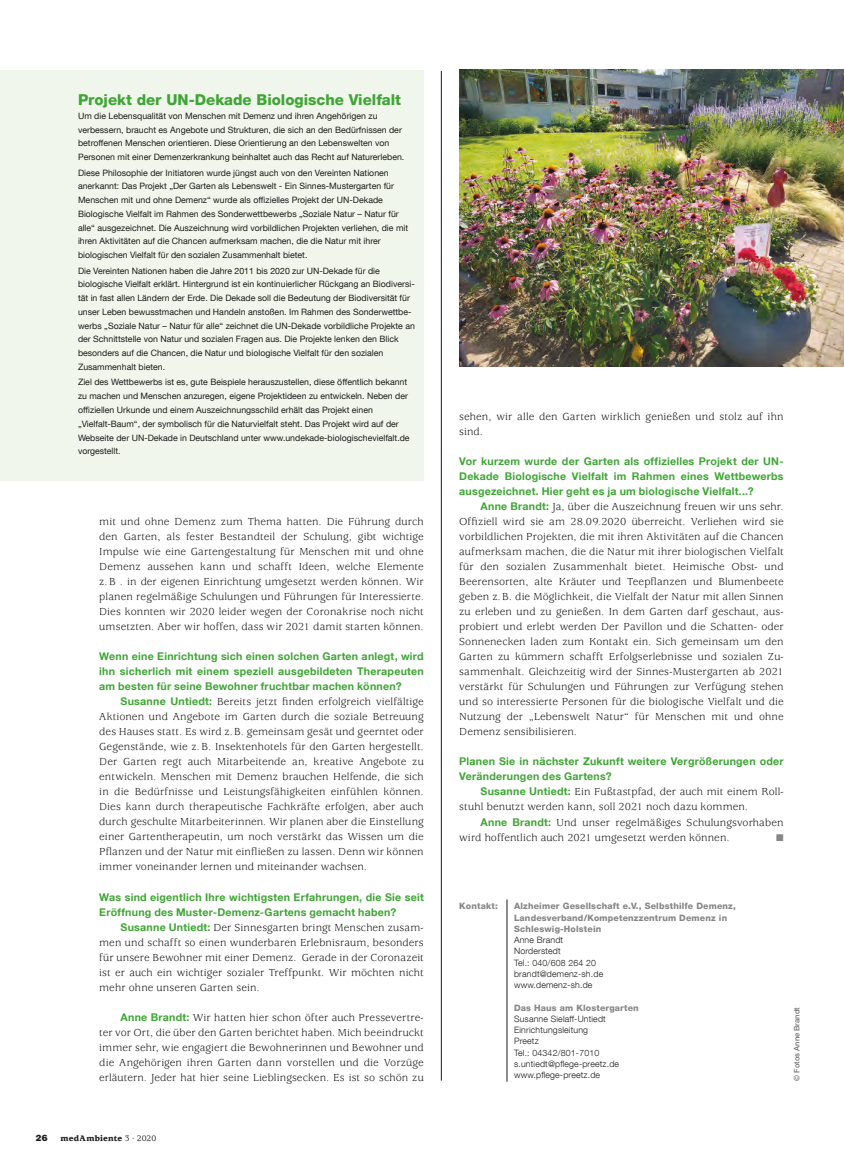
<style>
.page{position:relative;width:844px;height:1170px;background:#fff}
.page>*{position:absolute;margin:0;border:0;box-sizing:border-box;transform-origin:0 0}
.t1{font:800 15px "Helvetica Neue LT Com";color:#3fa535}
.t2{font:11.25px/15px "Usherwood Std";letter-spacing:.01em;color:#1d1d1b;text-align:justify}
.t3{font:700 10.62px/15px "Helvetica Neue LT Com";letter-spacing:.02em;color:#3fa535;text-align:justify}
.t4{font:8.75px/13.8px "Helvetica Neue LT Com";color:#1d1d1b}
.t5{font:300 8.75px/11.2px "Helvetica Neue LT Com";letter-spacing:.02em;color:#1d1d1b}
.t6{font:800 8.75px/11.2px "Helvetica Neue LT Com";letter-spacing:.02em;color:#878787}
.t7{font:900 8.75px "Usherwood Std";letter-spacing:.02em;color:#1d1d1b}
.t8{font:900 8.75px "Helvetica LT Std";color:#1d1d1b}
.t9{font:500 7.5px "Helvetica Neue LT Com";color:#70706f}
.s1{font-family:"Helvetica Neue LT Com";font-weight:700;font-size:10.62px;color:#3fa535}
.s2{font-weight:500}
</style>
<div class="page">
<hr style="left:506px;top:899px;width:1px;height:182px;background:#1d1d1b">
<div style="left:0;top:70px;width:423px;height:410px;background:#f1f6ed"></div>
<img style="left:459px;top:70px;width:384px;height:296px">
<hr style="left:441px;top:71px;width:1px;height:1009px;background:#1d1d1b">
<h1 class="t1" style="left:78px;top:91px;width:324px">Projekt der UN-Dekade Biologische Vielfalt</h1>
<p class="t4" style="left:78px;top:109px;width:328px">Um die Lebensqualität von Menschen mit Demenz und ihren Angehörigen zu verbessern, braucht es Angebote und Strukturen, die sich an den Bedürfnissen der betroffenen Menschen orientieren. Diese Orientierung an den Lebenswelten von Personen mit einer Demenzerkrankung beinhaltet auch das Recht auf Naturerleben.</p>
<p class="t4" style="left:78px;top:165px;width:331px">Diese Philosophie der Initiatoren wurde jüngst auch von den Vereinten Nationen anerkannt: Das Projekt „Der Garten als Lebenswelt - Ein Sinnes-Mustergarten für Menschen mit und ohne Demenz“ wurde als offizielles Projekt der UN-Dekade Biologische Vielfalt im Rahmen des Sonderwettbewerbs „Soziale Natur – Natur für alle“ ausgezeichnet. Die Auszeichnung wird vorbildlichen Projekten verliehen, die mit ihren Aktivitäten auf die Chancen aufmerksam machen, die die Natur mit ihrer biologischen Vielfalt für den sozialen Zusammenhalt bietet.</p>
<p class="t4" style="left:78px;top:263px;width:338px">Die Vereinten Nationen haben die Jahre 2011 bis 2020 zur UN-Dekade für die biologische Vielfalt erklärt. Hintergrund ist ein kontinuierlicher Rückgang an Biodiversi&shy;tät in fast allen Ländern der Erde. Die Dekade soll die Bedeutung der Biodiversität für unser Leben bewusstmachen und Handeln anstoßen. Im Rahmen des Sonderwettbe&shy;werbs „Soziale Natur – Natur für alle“ zeichnet die UN-Dekade vorbildliche Projekte an der Schnittstelle von Natur und sozialen Fragen aus. Die Projekte lenken den Blick besonders auf die Chancen, die Natur und biologische Vielfalt für den sozialen Zusammenhalt bieten.</p>
<p class="t4" style="left:78px;top:375px;width:333px">Ziel des Wettbewerbs ist es, gute Beispiele herauszustellen, diese öffentlich bekannt zu machen und Menschen anzuregen, eigene Projektideen zu entwickeln. Neben der offiziellen Urkunde und einem Auszeichnungsschild erhält das Projekt einen „Vielfalt-Baum“, der symbolisch für die Naturvielfalt steht. Das Projekt wird auf der Webseite der UN-Dekade in Deutschland unter www.undekade-biologischevielfalt.de vorgestellt.</p>
<p class="t2" style="left:99px;top:514px;width:326px">mit und ohne Demenz zum Thema hatten. Die Führung durch den Garten, als fester Bestandteil der Schulung, gibt wichtige Impulse wie eine Gartengestaltung für Menschen mit und ohne Demenz aussehen kann und schafft Ideen, welche Elemente z.B . in der eigenen Einrichtung umgesetzt werden können. Wir planen regelmäßige Schulungen und Führungen für Interessierte.<br>Dies konnten wir 2020 leider wegen der Coronakrise noch nicht umsetzten. Aber wir hoffen, dass wir 2021 damit starten können.</p>
<p class="t3" style="left:99px;top:648px;width:326px">Wenn eine Einrichtung sich einen solchen Garten anlegt, wird ihn sicherlich mit einem speziell ausgebildeten Therapeuten am besten für seine Bewohner fruchtbar machen können?</p>
<p class="t2" style="left:99px;top:694px;width:326px;text-indent:21px"><span class="s1">Susanne Untiedt:</span> Bereits jetzt finden erfolgreich vielfältige Aktionen und Angebote im Garten durch die soziale Betreuung des Hauses statt. Es wird z.B. gemeinsam gesät und geerntet oder Gegenstände, wie z.B. Insektenhotels für den Garten hergestellt.<br>Der Garten regt auch Mitarbeitende an, kreative Angebote zu entwickeln. Menschen mit Demenz brauchen Helfende, die sich in die Bedürfnisse und Leistungsfähigkeiten einfühlen können.<br>Dies kann durch therapeutische Fachkräfte erfolgen, aber auch durch geschulte Mitarbeiterinnen. Wir planen aber die Einstellung einer Gartentherapeutin, um noch verstärkt das Wissen um die Pflanzen und der Natur mit einfließen zu lassen. Denn wir können immer voneinander lernen und miteinander wachsen.</p>
<p class="t3" style="left:99px;top:888px;width:326px">Was sind eigentlich Ihre wichtigsten Erfahrungen, die Sie seit<br>Eröffnung des Muster-Demenz-Gartens gemacht haben?</p>
<p class="t2" style="left:99px;top:919px;width:326px;text-indent:21px"><span class="s1">Susanne Untiedt:</span> Der Sinnesgarten bringt Menschen zusam&shy;men und schafft so einen wunderbaren Erlebnisraum, besonders für unsere Bewohner mit einer Demenz. Gerade in der Coronazeit ist er auch ein wichtiger sozialer Treffpunkt. Wir möchten nicht mehr ohne unseren Garten sein.</p>
<p class="t2" style="left:99px;top:1009px;width:326px;text-indent:21px"><span class="s1">Anne Brandt:</span> Wir hatten hier schon öfter auch Pressevertre&shy;ter vor Ort, die über den Garten berichtet haben. Mich beeindruckt immer sehr, wie engagiert die Bewohnerinnen und Bewohner und die Angehörigen ihren Garten dann vorstellen und die Vorzüge erläutern. Jeder hat hier seine Lieblingsecken. Es ist so schön zu</p>
<p class="t8" style="left:35px;top:1132px;width:14px">26</p>
<p class="t7" style="left:61px;top:1133px;width:97px">medAmbiente <span class="s2">3·2020</span></p>
<p class="t2" style="left:459px;top:409px;width:326px">sehen, wir alle den Garten wirklich genießen und stolz auf ihn sind.</p>
<p class="t3" style="left:459px;top:453px;width:326px">Vor kurzem wurde der Garten als offizielles Projekt der UN-Dekade Biologische Vielfalt im Rahmen eines Wettbewerbs ausgezeichnet. Hier geht es ja um biologische Vielfalt...?</p>
<p class="t2" style="left:459px;top:499px;width:326px;text-indent:21px"><span class="s1">Anne Brandt:</span> Ja, über die Auszeichnung freuen wir uns sehr.<br>Offiziell wird sie am 28.09.2020 überreicht. Verliehen wird sie vorbildlichen Projekten, die mit ihren Aktivitäten auf die Chancen aufmerksam machen, die die Natur mit ihrer biologischen Vielfalt für den sozialen Zusammenhalt bietet. Heimische Obst- und Beerensorten, alte Kräuter und Teepflanzen und Blumenbeete geben z.B. die Möglichkeit, die Vielfalt der Natur mit allen Sinnen zu erleben und zu genießen. In dem Garten darf geschaut, aus&shy;probiert und erlebt werden Der Pavillon und die Schatten- oder Sonnenecken laden zum Kontakt ein. Sich gemeinsam um den Garten zu kümmern schafft Erfolgserlebnisse und sozialen Zu&shy;sammenhalt. Gleichzeitig wird der Sinnes-Mustergarten ab 2021 verstärkt für Schulungen und Führungen zur Verfügung stehen und so interessierte Personen für die biologische Vielfalt und die Nutzung der „Lebenswelt Natur“ für Menschen mit und ohne Demenz sensibilisieren.</p>
<p class="t3" style="left:459px;top:753px;width:326px">Planen Sie in nächster Zukunft weitere Vergrößerungen oder<br>Veränderungen des Gartens?</p>
<p class="t2" style="left:459px;top:784px;width:326px;text-indent:21px"><span class="s1">Susanne Untiedt:</span> Ein Fußtastpfad, der auch mit einem Roll&shy;stuhl benutzt werden kann, soll 2021 noch dazu kommen.</p>
<p class="t2" style="left:459px;top:814px;width:326px;text-indent:21px"><span class="s1">Anne Brandt:</span> Und unser regelmäßiges Schulungsvorhaben wird hoffentlich auch 2021 umgesetzt werden können.</p>
<p class="t6" style="left:459px;top:900px;width:40px">Kontakt:</p>
<p class="t6" style="left:514px;top:900px;width:223px">Alzheimer Gesellschaft e.V., Selbsthilfe Demenz,<br>Landesverband/Kompetenzzentrum Demenz in<br>Schleswig-Holstein</p>
<p class="t5" style="left:514px;top:934px;width:91px">Anne Brandt<br>Norderstedt<br>Tel.: 040/608 264 20 brandt@demenz-sh.de www.demenz-sh.de</p>
<p class="t6" style="left:514px;top:1001px;width:126px">Das Haus am Klostergarten</p>
<p class="t5" style="left:514px;top:1012px;width:107px">Susanne Sielaff-Untiedt<br>Einrichtungsleitung<br>Preetz<br>Tel.: 04342/801-7010 s.untiedt@pflege-preetz.de www.pflege-preetz.de</p>
<p class="t9" style="left:792px;top:1080px;width:75px;rotate:-90deg">© Fotos Anne Brandt</p>
</div>
